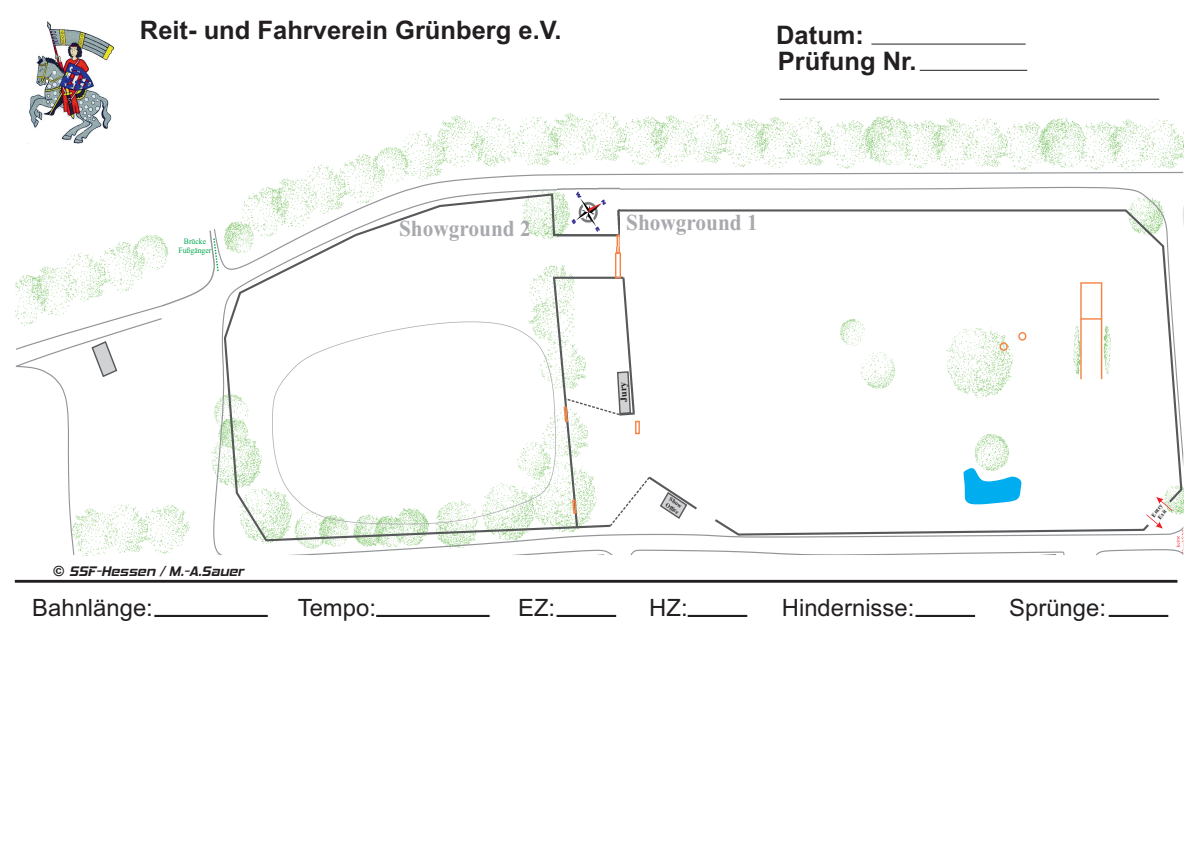
<style>
.page{position:relative;width:1191px;height:842px;background:#fff}
.page>*{position:absolute;margin:0;border:0;box-sizing:border-box;transform-origin:0 0}
.t1{font:700 25.5px "Arial";color:#231f20}
.t2{font:23.8px "Arial";color:#231f20}
.t3{font:700 22.9px "Times New Roman";color:#a8a9ad;scale:.93 1}
.t4{font:italic 700 14.2px "Hemi Head Rg";color:#231f20}
.t5{font:700 9.7px "Times New Roman";color:#231f20;scale:1.07 1}
.t6{font:8.3px/9.1px "Times New Roman";color:#00a54f;text-align:center;scale:.93 1}
.t7{font:700 6.1px/6.8px "Times New Roman";color:#231f20}
.t8{font:700 6px/6.5px "Times New Roman";color:#231f20;text-align:center}
.s1{font-family:"Arial";font-weight:900;font-style:normal}
</style>
<div class="page">
<hr style="left:15px;top:580px;width:1162px;height:3px;background:#231f20">
<hr style="left:154px;top:615px;width:114px;height:2px;background:#231f20">
<hr style="left:376px;top:615px;width:113px;height:2px;background:#231f20">
<hr style="left:556px;top:615px;width:60px;height:2px;background:#231f20">
<hr style="left:687px;top:615px;width:60px;height:2px;background:#231f20">
<hr style="left:915px;top:615px;width:60px;height:2px;background:#231f20">
<hr style="left:1108px;top:615px;width:60px;height:2px;background:#231f20">
<img style="left:307px;top:113px;width:876px;height:59px">
<svg style="left:220px;top:270px;width:963px;height:285px"></svg>
<svg style="left:220px;top:172px;width:963px;height:98px"></svg>
<svg style="left:510px;top:550px;width:103px;height:5px"></svg>
<svg style="left:630px;top:550px;width:434px;height:5px"></svg>
<svg style="left:552px;top:275px;width:147px;height:255px"></svg>
<img style="left:557px;top:178px;width:62px;height:68px">
<svg style="left:1095px;top:497px;width:88px;height:58px"></svg>
<svg style="left:272px;top:321px;width:284px;height:203px"></svg>
<svg style="left:16px;top:229px;width:204px;height:326px"></svg>
<img style="left:28px;top:21px;width:86px;height:123px">
<hr style="left:919px;top:70px;width:108px;height:1px;background:#231f20">
<hr style="left:871px;top:44px;width:154px;height:1px;background:#231f20">
<hr style="left:779px;top:99px;width:380px;height:1px;background:#231f20">
<p class="t1" style="left:140px;top:20px;width:423px">Reit- und Fahrverein Grünberg e.V.</p>
<p class="t1" style="left:776px;top:25px;width:89px">Datum:</p>
<p class="t1" style="left:778px;top:51px;width:140px">Prüfung Nr.</p>
<p class="t6" style="left:178px;top:238px;width:37px">Brücke<br>Fußgänger</p>
<p class="t3" style="left:399px;top:221px;width:143px">Showground 2</p>
<p class="t3" style="left:626px;top:215px;width:143px">Showground 1</p>
<p class="t5" style="left:620px;top:403px;width:21px;rotate:-93deg">Jury</p>
<p class="t4" style="left:53px;top:565px;width:192px"><span class="s1">©</span> SSF-Hessen / M.-A.Sauer</p>
<p class="t7" style="left:671px;top:496px;width:16px;rotate:34deg">Show<br>Offi ce</p>
<p class="t8" style="left:1150px;top:515px;width:17px;rotate:-54deg">Entry<br>Exit</p>
<p class="t2" style="left:32px;top:599px;width:122px">Bahnlänge:</p>
<p class="t2" style="left:298px;top:599px;width:80px">Tempo:</p>
<p class="t2" style="left:518px;top:599px;width:39px">EZ:</p>
<p class="t2" style="left:649px;top:599px;width:40px">HZ:</p>
<p class="t2" style="left:782px;top:599px;width:134px">Hindernisse:</p>
<p class="t2" style="left:1009px;top:599px;width:98px">Sprünge:</p>
</div>
